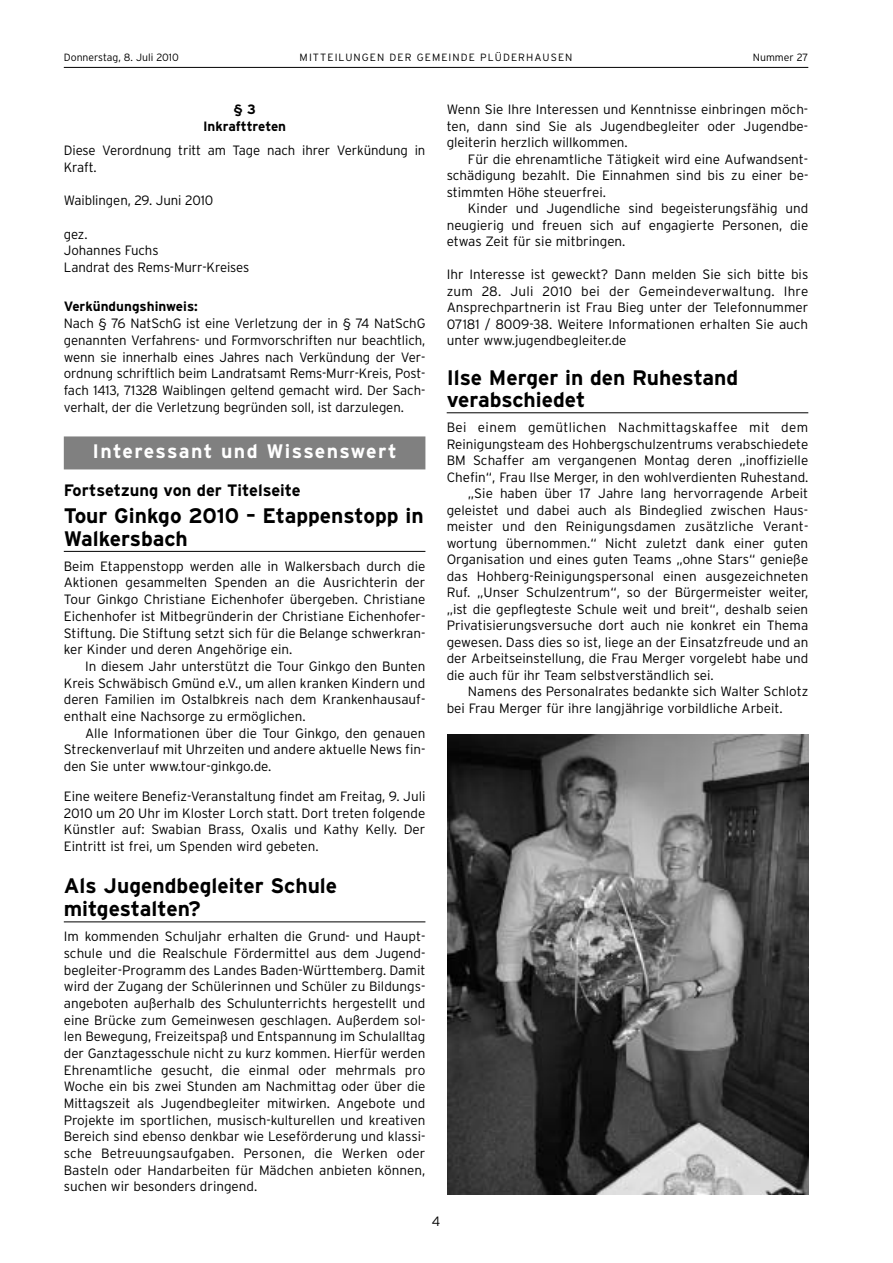
<style>
.page{position:relative;width:893px;height:1263px;background:#fff}
.page>*{position:absolute;margin:0;border:0;box-sizing:border-box;transform-origin:0 0}
.t1{font:700 21px/22.6px "Interstate";color:#000}
.t2{font:700 19.5px "Interstate";letter-spacing:.065em;color:#fff}
.t3{font:700 16.5px "Interstate";color:#000}
.t4{font:300 13.5px/16.6px "Interstate";color:#000;text-align:justify}
.t5{font:300 13.5px "Interstate";letter-spacing:.025em;color:#000}
.t6{font:700 13.5px/16.6px "Interstate";color:#000;text-align:center}
.t7{font:300 10.5px "Interstate";letter-spacing:.105em;color:#000}
.t8{font:300 10.5px "Interstate";color:#000}
</style>
<div class="page">
<hr style="left:64px;top:67px;width:744px;height:1px;background:#000">
<div style="left:64px;top:436px;width:361px;height:33px;background:#808080"></div>
<hr style="left:64px;top:551px;width:361px;height:1px;background:#000">
<hr style="left:64px;top:921px;width:361px;height:1px;background:#000">
<hr style="left:446px;top:412px;width:362px;height:1px;background:#000">
<img style="left:448px;top:735px;width:360px;height:459px">
<p class="t8" style="left:64px;top:53px;width:117px">Donnerstag, 8. Juli 2010</p>
<p class="t7" style="left:299px;top:53px;width:274px">MITTEILUNGEN DER GEMEINDE PLÜDERHAUSEN</p>
<p class="t8" style="left:752px;top:53px;width:57px">Nummer 27</p>
<p class="t6" style="left:203px;top:102px;width:85px">§ 3<br>Inkrafttreten</p>
<p class="t4" style="left:64px;top:143px;width:363px">Diese Verordnung tritt am Tage nach ihrer Verkündung in<br>Kraft.</p>
<p class="t4" style="left:64px;top:193px;width:151px">Waiblingen, 29. Juni 2010</p>
<p class="t4" style="left:64px;top:227px;width:187px;text-align:left">gez.<br>Johannes Fuchs<br>Landrat des Rems-Murr-Kreises</p>
<p class="t6" style="left:64px;top:299px;width:136px">Verkündungshinweis:</p>
<p class="t4" style="left:64px;top:316px;width:363px">Nach § 76 NatSchG ist eine Verletzung der in § 74 NatSchG genannten Verfahrens- und Formvorschriften nur beachtlich, wenn sie innerhalb eines Jahres nach Verkündung der Ver&shy;ordnung schriftlich beim Landratsamt Rems-Murr-Kreis, Post&shy;fach 1413, 71328 Waiblingen geltend gemacht wird. Der Sach&shy;verhalt, der die Verletzung begründen soll, ist darzulegen.</p>
<h2 class="t2" style="left:92px;top:444px;width:306px">Interessant und Wissenswert</h2>
<p class="t3" style="left:64px;top:484px;width:238px">Fortsetzung von der Titelseite</p>
<h1 class="t1" style="left:64px;top:506px;width:361px">Tour Ginkgo 2010 – Etappenstopp in<br>Walkersbach</h1>
<p class="t4" style="left:64px;top:559px;width:363px">Beim Etappenstopp werden alle in Walkersbach durch die Aktionen gesammelten Spenden an die Ausrichterin der Tour Ginkgo Christiane Eichenhofer übergeben. Christiane Eichenhofer ist Mitbegründerin der Christiane Eichenhofer-Stiftung. Die Stiftung setzt sich für die Belange schwerkran&shy;ker Kinder und deren Angehörige ein.</p>
<p class="t4" style="left:64px;top:659px;width:363px;text-indent:21px">In diesem Jahr unterstützt die Tour Ginkgo den Bunten Kreis Schwäbisch Gmünd e.V., um allen kranken Kindern und deren Familien im Ostalbkreis nach dem Krankenhausauf&shy;enthalt eine Nachsorge zu ermöglichen.</p>
<p class="t4" style="left:64px;top:726px;width:363px;text-indent:21px">Alle Informationen über die Tour Ginkgo, den genauen Streckenverlauf mit Uhrzeiten und andere aktuelle News fin&shy;den Sie unter www.tour-ginkgo.de.</p>
<p class="t4" style="left:64px;top:789px;width:363px">Eine weitere Benefiz-Veranstaltung findet am Freitag, 9. Juli 2010 um 20 Uhr im Kloster Lorch statt. Dort treten folgende Künstler auf: Swabian Brass, Oxalis und Kathy Kelly. Der Eintritt ist frei, um Spenden wird gebeten.</p>
<h1 class="t1" style="left:64px;top:876px;width:275px">Als Jugendbegleiter Schule mitgestalten?</h1>
<p class="t4" style="left:64px;top:929px;width:363px">Im kommenden Schuljahr erhalten die Grund- und Haupt&shy;schule und die Realschule Fördermittel aus dem Jugend&shy;begleiter-Programm des Landes Baden-Württemberg. Damit wird der Zugang der Schülerinnen und Schüler zu Bildungs&shy;angeboten außerhalb des Schulunterrichts hergestellt und eine Brücke zum Gemeinwesen geschlagen. Außerdem sol&shy;len Bewegung, Freizeitspaß und Entspannung im Schulalltag der Ganztagesschule nicht zu kurz kommen. Hierfür werden Ehrenamtliche gesucht, die einmal oder mehrmals pro Woche ein bis zwei Stunden am Nachmittag oder über die Mittagszeit als Jugendbegleiter mitwirken. Angebote und Projekte im sportlichen, musisch-kulturellen und kreativen Bereich sind ebenso denkbar wie Leseförderung und klassi&shy;sche Betreuungsaufgaben. Personen, die Werken oder Basteln oder Handarbeiten für Mädchen anbieten können, suchen wir besonders dringend.</p>
<p class="t4" style="left:446px;top:102px;width:363px">Wenn Sie Ihre Interessen und Kenntnisse einbringen möch&shy;ten, dann sind Sie als Jugendbegleiter oder Jugendbe&shy;gleiterin herzlich willkommen.</p>
<p class="t4" style="left:446px;top:152px;width:363px;text-indent:21px">Für die ehrenamtliche Tätigkeit wird eine Aufwandsent&shy;schädigung bezahlt. Die Einnahmen sind bis zu einer be&shy;stimmten Höhe steuerfrei.</p>
<p class="t4" style="left:446px;top:201px;width:363px;text-indent:21px">Kinder und Jugendliche sind begeisterungsfähig und neugierig und freuen sich auf engagierte Personen, die etwas Zeit für sie mitbringen.</p>
<p class="t4" style="left:446px;top:268px;width:363px">Ihr Interesse ist geweckt? Dann melden Sie sich bitte bis zum 28. Juli 2010 bei der Gemeindeverwaltung. Ihre Ansprechpartnerin ist Frau Bieg unter der Telefonnummer 07181 / 8009-38. Weitere Informationen erhalten Sie auch unter www.jugendbegleiter.de</p>
<h1 class="t1" style="left:446px;top:368px;width:293px">Ilse Merger in den Ruhestand verabschiedet</h1>
<p class="t5" style="left:446px;top:422px;width:363px">Bei einem gemütlichen Nachmittagskaffee mit dem</p>
<p class="t4" style="left:446px;top:437px;width:363px">Reinigungsteam des Hohbergschulzentrums verabschiedete</p>
<p class="t4" style="left:446px;top:453px;width:363px">BM Schaffer am vergangenen Montag deren „inoffizielle</p>
<p class="t4" style="left:446px;top:470px;width:363px">Chefin“, Frau Ilse Merger, in den wohlverdienten Ruhestand.</p>
<p class="t4" style="left:468px;top:486px;width:342px">„Sie haben über 17 Jahre lang hervorragende Arbeit</p>
<p class="t4" style="left:446px;top:503px;width:363px">geleistet und dabei auch als Bindeglied zwischen Haus-</p>
<p class="t4" style="left:446px;top:519px;width:363px">meister und den Reinigungsdamen zusätzliche Verant-</p>
<p class="t4" style="left:446px;top:536px;width:363px">wortung übernommen.“ Nicht zuletzt dank einer guten</p>
<p class="t4" style="left:446px;top:552px;width:363px">Organisation und eines guten Teams „ohne Stars“ genieße</p>
<p class="t4" style="left:446px;top:569px;width:363px">das Hohberg-Reinigungspersonal einen ausgezeichneten</p>
<p class="t4" style="left:446px;top:585px;width:363px">Ruf. „Unser Schulzentrum“, so der Bürgermeister weiter,</p>
<p class="t4" style="left:446px;top:602px;width:363px">„ist die gepflegteste Schule weit und breit“, deshalb seien</p>
<p class="t4" style="left:446px;top:618px;width:363px">Privatisierungsversuche dort auch nie konkret ein Thema</p>
<p class="t4" style="left:446px;top:635px;width:363px">gewesen. Dass dies so ist, liege an der Einsatzfreude und an</p>
<p class="t4" style="left:446px;top:651px;width:363px">der Arbeitseinstellung, die Frau Merger vorgelebt habe und</p>
<p class="t4" style="left:446px;top:668px;width:268px">die auch für ihr Team selbstverständlich sei.</p>
<p class="t4" style="left:468px;top:684px;width:342px">Namens des Personalrates bedankte sich Walter Schlotz</p>
<p class="t4" style="left:446px;top:701px;width:337px">bei Frau Merger für ihre langjährige vorbildliche Arbeit.</p>
<p class="t4" style="left:432px;top:1214px;width:10px">4</p>
</div>
